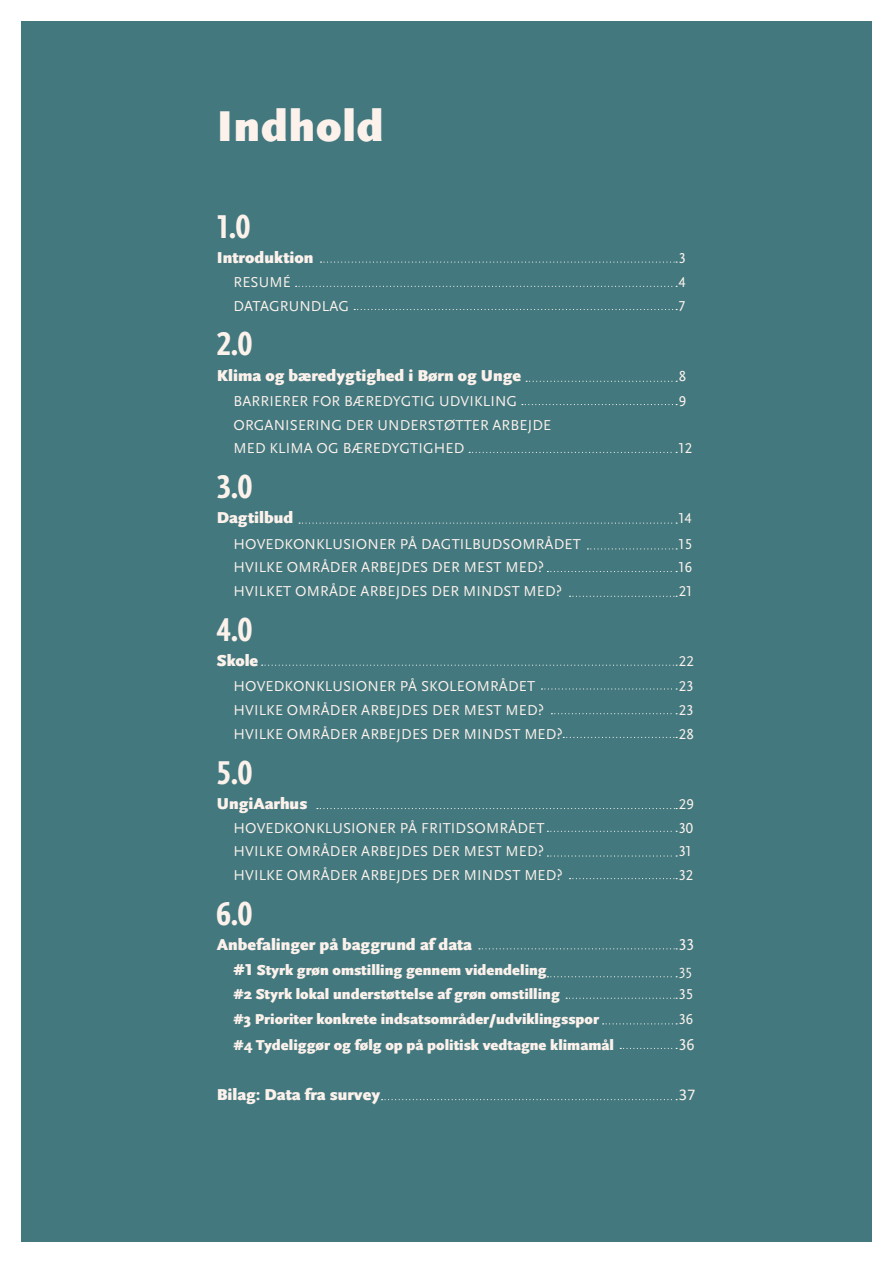
<style>
.page{position:relative;width:893px;height:1263px;background:#fff}
.page>*{position:absolute;margin:0;border:0;box-sizing:border-box;transform-origin:0 0}
.Overskrift_1{font:900 45px "Scala Sans Pro";letter-spacing:.02em;color:#fcf1eb}
.Toc_1{font:700 condensed 34.5px "Scala Sans OT";color:#fcf1eb}
.Toc_1-2{font:900 16.5px "Scala Sans OT";color:#fcf1eb}
.Toc_1-3{font:16.5px "Scala Sans OT";color:#fcf1eb}
.Toc_2{font:16.5px "Scala Sans OT";color:#fcf1eb}
.Toc_1-4{font:16.5px "Calibri";color:#fcf1eb}
.Toc_2-2{font:15px "Scala Sans OT";letter-spacing:.01em;color:#fcf1eb}
.Toc_2-3{font:900 15px "Scala Sans OT";color:#fcf1eb}
.Toc_1-5{font:15px "Scala Sans OT";letter-spacing:.01em;color:#fcf1eb}
.s1{font-size:16.5px}
</style>
<div class="page">
<div style="left:21px;top:21px;width:851px;height:1221px;background:#42787e"></div>
<svg style="left:296px;top:286px;width:381px;height:1px"></svg>
<svg style="left:321px;top:261px;width:356px;height:2px"></svg>
<svg style="left:354px;top:309px;width:323px;height:1px"></svg>
<svg style="left:522px;top:404px;width:155px;height:1px"></svg>
<svg style="left:526px;top:381px;width:151px;height:1px"></svg>
<svg style="left:469px;top:452px;width:208px;height:1px"></svg>
<svg style="left:299px;top:522px;width:378px;height:2px"></svg>
<svg style="left:587px;top:548px;width:90px;height:1px"></svg>
<svg style="left:541px;top:688px;width:136px;height:1px"></svg>
<svg style="left:547px;top:831px;width:130px;height:1px"></svg>
<svg style="left:547px;top:571px;width:130px;height:1px"></svg>
<svg style="left:551px;top:713px;width:126px;height:1px"></svg>
<svg style="left:547px;top:855px;width:130px;height:1px"></svg>
<svg style="left:547px;top:976px;width:130px;height:1px"></svg>
<svg style="left:566px;top:998px;width:111px;height:1px"></svg>
<svg style="left:603px;top:1023px;width:74px;height:1px"></svg>
<svg style="left:620px;top:1048px;width:57px;height:1px"></svg>
<svg style="left:382px;top:1099px;width:295px;height:1px"></svg>
<svg style="left:569px;top:596px;width:108px;height:1px"></svg>
<svg style="left:563px;top:737px;width:114px;height:1px"></svg>
<svg style="left:569px;top:878px;width:108px;height:1px"></svg>
<svg style="left:262px;top:665px;width:415px;height:1px"></svg>
<svg style="left:317px;top:808px;width:360px;height:1px"></svg>
<svg style="left:479px;top:948px;width:198px;height:1px"></svg>
<p class="Overskrift_1" style="left:217px;top:101px;width:168px">Indhold</p>
<p class="Toc_1" style="left:217px;top:208px;width:35px">1.0</p>
<p class="Toc_1-2" style="left:217px;top:248px;width:98px">Introduktion</p>
<p class="Toc_1-5" style="left:679px;top:250px;width:9px">3</p>
<p class="Toc_2-2" style="left:233px;top:274px;width:59px">RESUMÉ</p>
<p class="Toc_2-2" style="left:679px;top:274px;width:8px">4</p>
<p class="Toc_2-2" style="left:233px;top:298px;width:117px">DATAGRUNDLAG</p>
<p class="Toc_2-2" style="left:679px;top:298px;width:8px">7</p>
<p class="Toc_1" style="left:217px;top:325px;width:37px">2.0</p>
<p class="Toc_1-2" style="left:217px;top:366px;width:306px">Klima og bæredygtighed i Børn og Unge</p>
<p class="Toc_1-5" style="left:679px;top:368px;width:9px">8</p>
<p class="Toc_1-5" style="left:233px;top:393px;width:285px">BARRIERER FOR BÆREDYGTIG UDVIKLING</p>
<p class="Toc_1-5" style="left:679px;top:393px;width:9px">9</p>
<p class="Toc_1-5" style="left:233px;top:417px;width:319px">ORGANISERING DER UNDERSTØTTER ARBEJDE</p>
<p class="Toc_2-2" style="left:233px;top:440px;width:233px">MED KLIMA OG BÆREDYGTIGHED</p>
<p class="Toc_2-2" style="left:679px;top:440px;width:15px">12</p>
<p class="Toc_1" style="left:217px;top:468px;width:37px">3.0</p>
<p class="Toc_1-2" style="left:217px;top:508px;width:78px">Dagtilbud</p>
<p class="Toc_1-5" style="left:679px;top:510px;width:14px">14</p>
<p class="Toc_1-5" style="left:233px;top:536px;width:349px">HOVEDKONKLUSIONER PÅ DAGTILBUDSOMRÅDET</p>
<p class="Toc_1-5" style="left:679px;top:536px;width:15px">15</p>
<p class="Toc_2-2" style="left:233px;top:559px;width:312px">HVILKE OMRÅDER ARBEJDES DER MEST MED?</p>
<p class="Toc_2-2" style="left:679px;top:559px;width:15px">16</p>
<p class="Toc_2-2" style="left:233px;top:583px;width:330px">HVILKET OMRÅDE ARBEJDES DER MINDST MED?</p>
<p class="Toc_2-2" style="left:679px;top:583px;width:15px">21</p>
<p class="Toc_1" style="left:217px;top:610px;width:37px">4.0</p>
<p class="Toc_1-2" style="left:217px;top:651px;width:43px">Skole</p>
<p class="Toc_1-5" style="left:679px;top:653px;width:16px">22</p>
<p class="Toc_2-2" style="left:233px;top:678px;width:303px">HOVEDKONKLUSIONER PÅ SKOLEOMRÅDET</p>
<p class="Toc_2-2" style="left:679px;top:678px;width:16px">23</p>
<p class="Toc_2-2" style="left:233px;top:702px;width:312px">HVILKE OMRÅDER ARBEJDES DER MEST MED?</p>
<p class="Toc_2-2" style="left:679px;top:702px;width:16px">23</p>
<p class="Toc_2-2" style="left:233px;top:726px;width:331px">HVILKE OMRÅDER ARBEJDES DER MINDST MED?</p>
<p class="Toc_2-2" style="left:679px;top:726px;width:16px">28</p>
<p class="Toc_1" style="left:217px;top:753px;width:37px">5.0</p>
<p class="Toc_1-2" style="left:217px;top:794px;width:92px">UngiAarhus</p>
<p class="Toc_1-5" style="left:679px;top:796px;width:16px">29</p>
<p class="Toc_2-2" style="left:233px;top:820px;width:313px">HOVEDKONKLUSIONER PÅ FRITIDSOMRÅDET</p>
<p class="Toc_2-2" style="left:679px;top:820px;width:16px">30</p>
<p class="Toc_2-2" style="left:233px;top:843px;width:312px">HVILKE OMRÅDER ARBEJDES DER MEST MED?</p>
<p class="Toc_2-2" style="left:679px;top:843px;width:14px">31</p>
<p class="Toc_2-2" style="left:233px;top:867px;width:331px">HVILKE OMRÅDER ARBEJDES DER MINDST MED?</p>
<p class="Toc_2-2" style="left:679px;top:867px;width:16px">32</p>
<p class="Toc_1" style="left:217px;top:894px;width:37px">6.0</p>
<p class="Toc_1-2" style="left:217px;top:935px;width:257px">Anbefalinger på baggrund af data</p>
<p class="Toc_1-3" style="left:679px;top:936px;width:17px">33</p>
<p class="Toc_2-3" style="left:233px;top:962px;width:315px"><span class="s1">#1</span> Styrk grøn omstilling gennem videndeling</p>
<p class="Toc_2-2" style="left:679px;top:962px;width:14px">35</p>
<p class="Toc_2-3" style="left:233px;top:985px;width:328px">#2 Styrk lokal understøttelse af grøn omstilling</p>
<p class="Toc_2-2" style="left:679px;top:986px;width:16px">35</p>
<p class="Toc_2-3" style="left:233px;top:1011px;width:367px">#3 Prioriter konkrete indsatsområder/udviklingsspor</p>
<p class="Toc_2-2" style="left:679px;top:1011px;width:16px">36</p>
<p class="Toc_2-3" style="left:233px;top:1036px;width:382px">#4 Tydeliggør og følg op på politisk vedtagne klimamål</p>
<p class="Toc_2" style="left:679px;top:1035px;width:17px">36</p>
<p class="Toc_1-2" style="left:217px;top:1085px;width:165px">Bilag: Data fra survey</p>
<p class="Toc_1-4" style="left:679px;top:1083px;width:18px">37</p>
</div>
